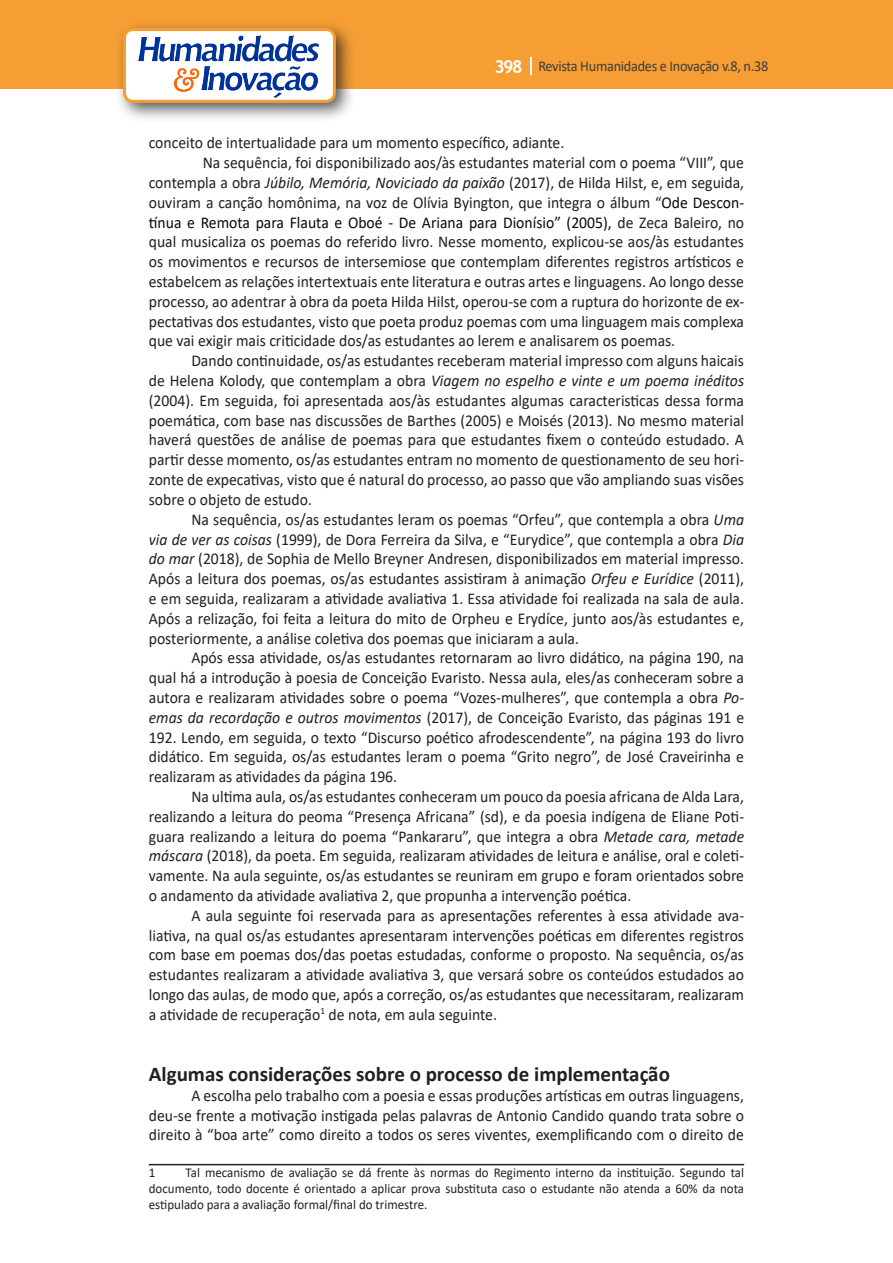
<style>
.page{position:relative;width:893px;height:1263px;background:#fff}
.page>*{position:absolute;margin:0;border:0;box-sizing:border-box;transform-origin:0 0}
.Titulo_2{font:700 21px "Calibri";color:#231f20}
.Texto{font:16.5px/19.8px "Calibri";color:#231f20;text-align:justify;scale:.95 1}
.t1{font:15px "Calibri";letter-spacing:-.02em;color:#3e3e3f;scale:.95 1}
.Rodapé{font:13.5px/16.2px "Calibri";color:#231f20;text-align:justify;scale:.96 1}
.s1{font-family:"Trebuchet MS";font-weight:700;font-size:18px;color:#fff}
.s2{font-style:italic}
.s3{color:#0a0a0a}
</style>
<div class="page">
<div style="left:0;top:0;width:893px;height:88px;background:#f69e34"></div>
<svg style="left:530px;top:57px;width:2px;height:18px"></svg>
<div style="left:115px;top:20px;width:241px;height:103px;background:#231f20;opacity:.75"></div>
<div style="left:125px;top:30px;width:209px;height:71px;background:#fff;border-radius:9px"></div>
<img style="left:138px;top:35px;width:181px;height:62px">
<div style="left:123px;top:28px;width:213px;height:75px;border:3px solid #f69e34;border-radius:9px"></div>
<hr style="left:149px;top:1164px;width:595px;height:1px;background:#231f20">
<p class="t1" style="left:495px;top:56px;width:290px"><span class="s1">398</span> Revista Humanidades e Inovação v.8, n.38</p>
<p class="Texto" style="left:149px;top:133px;width:439px">conceito de intertualidade para um momento específico, adiante.</p>
<p class="Texto" style="left:149px;top:152px;width:628px;text-indent:54px">Na sequência, foi disponibilizado aos/às estudantes material com o poema “VIII”, que contempla a obra <span class="s2">Júbilo, Memória, Noviciado da paixão</span> (2017), de Hilda Hilst, e, em seguida, ouviram a canção homônima, na voz de Olívia Byington, que integra o álbum “<span class="s3">Ode Descon&shy;tínua e Remota para Flauta e Oboé - De Ariana para Dionísio” (2005),</span> de Zeca Baleiro, no qual musicaliza os poemas do referido livro. Nesse momento, explicou-se aos/às estudantes os movimentos e recursos de intersemiose que contemplam diferentes registros artísticos e estabelcem as relações intertextuais ente literatura e outras artes e linguagens. Ao longo desse processo, ao adentrar à obra da poeta Hilda Hilst, operou-se com a ruptura do horizonte de ex&shy;pectativas dos estudantes, visto que poeta produz poemas com uma linguagem mais complexa que vai exigir mais criticidade dos/as estudantes ao lerem e analisarem os poemas.</p>
<p class="Texto" style="left:149px;top:350px;width:628px;text-indent:43px">Dando continuidade, os/as estudantes receberam material impresso com alguns haicais de Helena Kolody, que contemplam a obra <span class="s2">Viagem no espelho e vinte e um poema inéditos </span>(2004). Em seguida, foi apresentada aos/às estudantes algumas caracteristicas dessa forma poemática, com base nas discussões de Barthes (2005) e Moisés (2013). No mesmo material haverá questões de análise de poemas para que estudantes fixem o conteúdo estudado. A partir desse momento, os/as estudantes entram no momento de questionamento de seu hori&shy;zonte de expecativas, visto que é natural do processo, ao passo que vão ampliando suas visões sobre o objeto de estudo.</p>
<p class="Texto" style="left:149px;top:509px;width:628px;text-indent:43px">Na sequência, os/as estudantes leram os poemas “Orfeu”, que contempla a obra <span class="s2">Uma via de ver as coisas</span> (1999), de Dora Ferreira da Silva, e “Eurydice”, que contempla a obra <span class="s2">Dia do mar</span> (2018), de Sophia de Mello Breyner Andresen, disponibilizados em material impresso.<br>Após a leitura dos poemas, os/as estudantes assistiram à animação <span class="s2">Orfeu e Eurídice</span> (2011), e em seguida, realizaram a atividade avaliativa 1. Essa atividade foi realizada na sala de aula.<br>Após a relização, foi feita a leitura do mito de Orpheu e Erydíce, junto aos/às estudantes e, posteriormente, a análise coletiva dos poemas que iniciaram a aula.</p>
<p class="Texto" style="left:149px;top:647px;width:628px;text-indent:43px">Após essa atividade, os/as estudantes retornaram ao livro didático, na página 190, na qual há a introdução à poesia de Conceição Evaristo. Nessa aula, eles/as conheceram sobre a autora e realizaram atividades sobre o poema “Vozes-mulheres”, que contempla a obra <span class="s2">Po&shy;emas da recordação e outros movimentos</span> (2017), de Conceição Evaristo, das páginas 191 e 192. Lendo, em seguida, o texto “Discurso poético afrodescendente”, na página 193 do livro didático. Em seguida, os/as estudantes leram o poema “Grito negro”, de José Craveirinha e realizaram as atividades da página 196.</p>
<p class="Texto" style="left:149px;top:786px;width:628px;text-indent:43px">Na ultima aula, os/as estudantes conheceram um pouco da poesia africana de Alda Lara, realizando a leitura do peoma “Presença Africana” (sd), e da poesia indígena de Eliane Poti&shy;guara realizando a leitura do poema “Pankararu”, que integra a obra <span class="s2">Metade cara, metade máscara</span> (2018), da poeta. Em seguida, realizaram atividades de leitura e análise, oral e coleti&shy;vamente. Na aula seguinte, os/as estudantes se reuniram em grupo e foram orientados sobre o andamento da atividade avaliativa 2, que propunha a intervenção poética.</p>
<p class="Texto" style="left:149px;top:905px;width:628px;text-indent:43px">A aula seguinte foi reservada para as apresentações referentes à essa atividade ava&shy;liativa, na qual os/as estudantes apresentaram intervenções poéticas em diferentes registros com base em poemas dos/das poetas estudadas, conforme o proposto. Na sequência, os/as estudantes realizaram a atividade avaliativa 3, que versará sobre os conteúdos estudados ao longo das aulas, de modo que, após a correção, os/as estudantes que necessitaram, realizaram a atividade de recuperação<sup>1</sup> de nota, em aula seguinte.</p>
<p class="Titulo_2" style="left:149px;top:1059px;width:523px">Algumas considerações sobre o processo de implementação</p>
<p class="Texto" style="left:149px;top:1085px;width:628px;text-indent:43px">A escolha pelo trabalho com a poesia e essas produções artísticas em outras linguagens, deu-se frente a motivação instigada pelas palavras de Antonio Candido quando trata sobre o direito à “boa arte” como direito a todos os seres viventes, exemplificando com o direito de</p>
<p class="Rodapé" style="left:149px;top:1164px;width:8px">1</p>
<p class="Rodapé" style="left:149px;top:1164px;width:621px;text-indent:37px">Tal mecanismo de avaliação se dá frente às normas do Regimento interno da instituição. Segundo tal documento, todo docente é orientado a aplicar prova substituta caso o estudante não atenda a 60% da nota estipulado para a avaliação formal/final do trimestre.</p>
</div>
